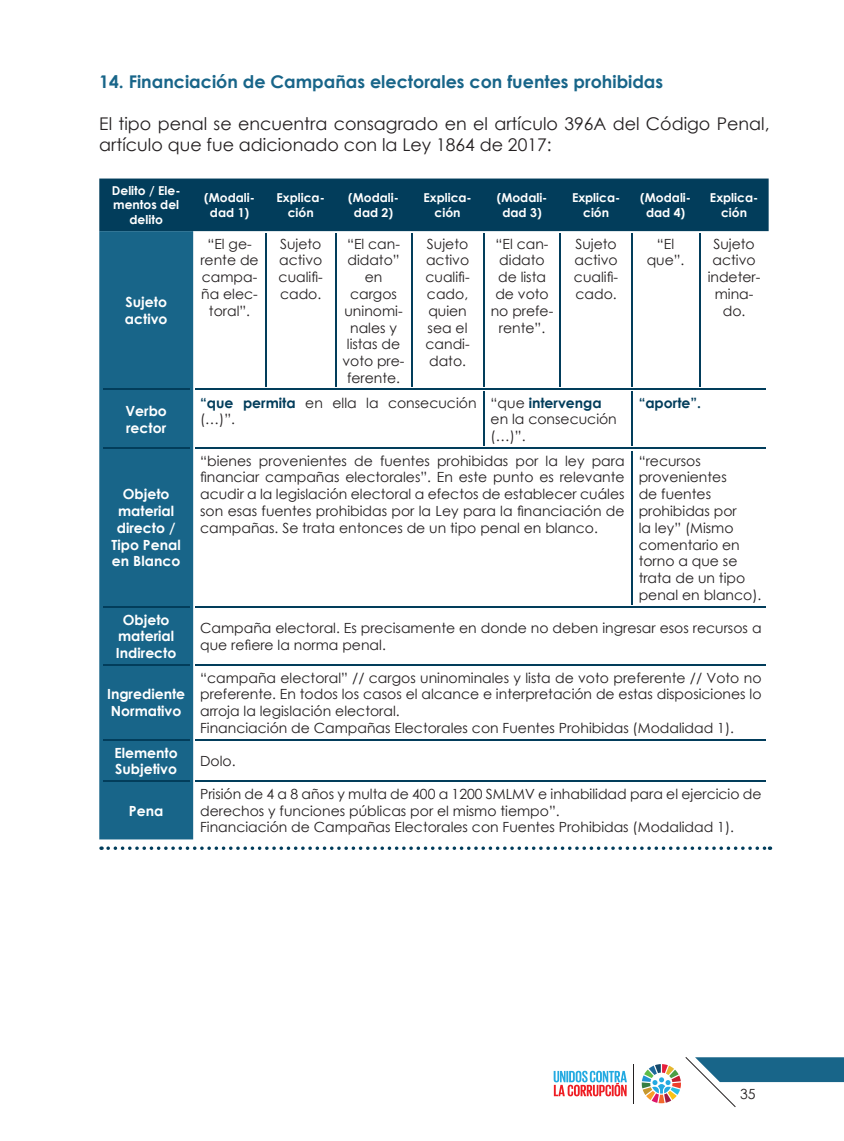
<style>
.page{position:relative;width:844px;height:1141px;background:#fff}
.page>*{position:absolute;margin:0;border:0;box-sizing:border-box;transform-origin:0 0}
.t1{font:17.5px/21px "Century Gothic";color:#231f20}
.t2{font:700 17.5px "Century Gothic";color:#186589}
.t3{font:14px/16.8px "Century Gothic";color:#231f20}
.t4{font:700 14px/16.8px "Century Gothic";color:#fff}
.t5{font:700 14px "Century Gothic";color:#023d5b}
.t6{font:700 12.25px/14.7px "Century Gothic";color:#fff;text-align:center}
.s1{font-weight:700;color:#023d5b}
</style>
<div class="page">
<hr style="left:633px;top:1064px;width:1px;height:39px;background:#231f20">
<svg style="left:553px;top:1071px;width:73px;height:25px"></svg>
<svg style="left:641px;top:1057px;width:202px;height:50px"></svg>
<div style="left:99px;top:179px;width:669px;height:52px;background:#023d5b"></div>
<div style="left:99px;top:231px;width:94px;height:608px;background:#186589"></div>
<hr style="left:195px;top:781px;width:570px;height:1px;background:#023d5b">
<hr style="left:103px;top:781px;width:86px;height:1px;background:#023d5b">
<hr style="left:195px;top:740px;width:570px;height:1px;background:#023d5b">
<hr style="left:103px;top:740px;width:86px;height:1px;background:#023d5b">
<hr style="left:195px;top:665px;width:570px;height:1px;background:#023d5b">
<hr style="left:103px;top:665px;width:86px;height:1px;background:#023d5b">
<hr style="left:195px;top:606px;width:570px;height:2px;background:#023d5b">
<hr style="left:103px;top:606px;width:86px;height:2px;background:#023d5b">
<hr style="left:195px;top:448px;width:570px;height:1px;background:#023d5b">
<hr style="left:103px;top:448px;width:86px;height:1px;background:#023d5b">
<hr style="left:195px;top:389px;width:570px;height:1px;background:#023d5b">
<hr style="left:103px;top:389px;width:86px;height:1px;background:#023d5b">
<hr style="left:631px;top:451px;width:1px;height:154px;background:#023d5b">
<hr style="left:631px;top:233px;width:1px;height:154px;background:#023d5b">
<hr style="left:631px;top:391px;width:1px;height:55px;background:#023d5b">
<hr style="left:698px;top:233px;width:2px;height:154px;background:#023d5b">
<hr style="left:559px;top:233px;width:2px;height:154px;background:#023d5b">
<hr style="left:483px;top:233px;width:1px;height:154px;background:#023d5b">
<hr style="left:483px;top:391px;width:1px;height:55px;background:#023d5b">
<hr style="left:411px;top:233px;width:1px;height:154px;background:#023d5b">
<hr style="left:335px;top:233px;width:1px;height:154px;background:#023d5b">
<hr style="left:265px;top:233px;width:1px;height:154px;background:#023d5b">
<svg style="left:108px;top:846px;width:662px;height:4px"></svg>
<p class="t2" style="left:99px;top:68px;width:565px">14. Financiación de Campañas electorales con fuentes prohibidas</p>
<p class="t1" style="left:99px;top:112px;width:671px">El tipo penal se encuentra consagrado en el artículo 396A del Código Penal, artículo que fue adicionado con la Ley 1864 de 2017:</p>
<p class="t6" style="left:112px;top:182px;width:70px">Delito / Ele&shy;mentos del delito</p>
<p class="t6" style="left:204px;top:190px;width:52px">(Modali&shy;dad 1)</p>
<p class="t6" style="left:276px;top:190px;width:50px">Explica&shy;ción</p>
<p class="t6" style="left:348px;top:190px;width:52px">(Modali&shy;dad 2)</p>
<p class="t6" style="left:423px;top:190px;width:50px">Explica&shy;ción</p>
<p class="t6" style="left:496px;top:190px;width:52px">(Modali&shy;dad 3)</p>
<p class="t6" style="left:572px;top:190px;width:50px">Explica&shy;ción</p>
<p class="t6" style="left:640px;top:190px;width:52px">(Modali&shy;dad 4)</p>
<p class="t6" style="left:709px;top:190px;width:50px">Explica&shy;ción</p>
<p class="t4" style="left:125px;top:293px;width:44px">Sujeto activo</p>
<p class="t3" style="left:200px;top:235px;width:60px;text-align:center">“El ge&shy;rente de campa&shy;ña elec&shy;toral”.</p>
<p class="t3" style="left:278px;top:235px;width:46px;text-align:justify">Sujeto activo cualifi&shy;cado.</p>
<p class="t3" style="left:342px;top:235px;width:64px;text-align:center">“El can&shy;didato” en cargos uninomi&shy;nales y listas de voto pre&shy;ferente.</p>
<p class="t3" style="left:425px;top:235px;width:46px">Sujeto activo cualifi&shy;cado, quien sea el candi&shy;dato.</p>
<p class="t3" style="left:490px;top:235px;width:64px;text-align:center">“El can&shy;didato de lista de voto no prefe&shy;rente”.</p>
<p class="t3" style="left:574px;top:235px;width:46px;text-align:justify">Sujeto activo cualifi&shy;cado.</p>
<p class="t3" style="left:646px;top:235px;width:39px;text-align:center">“El que”.</p>
<p class="t3" style="left:707px;top:235px;width:54px;text-align:center">Sujeto activo indeter&shy;mina&shy;do.</p>
<p class="t4" style="left:125px;top:402px;width:43px">Verbo rector</p>
<p class="t3" style="left:200px;top:394px;width:278px"><span class="s1">“que permita</span> en ella la consecución (…)”.</p>
<p class="t3" style="left:490px;top:394px;width:128px">“que <span class="s1">intervenga </span>en la consecución (…)”.</p>
<p class="t5" style="left:638px;top:392px;width:64px">“aporte”.</p>
<p class="t4" style="left:111px;top:485px;width:71px;text-align:center">Objeto material directo /<br>Tipo Penal en Blanco</p>
<p class="t3" style="left:200px;top:452px;width:426px;text-align:justify">“bienes provenientes de fuentes prohibidas por la ley para financiar campañas electorales”. En este punto es relevante acudir a la legislación electoral a efectos de establecer cuáles son esas fuentes prohibidas por la Ley para la financiación de campañas. Se trata entonces de un tipo penal en blanco.</p>
<p class="t3" style="left:638px;top:452px;width:124px">“recursos provenientes<br>de fuentes prohibidas por<br>la ley” (Mismo comentario en torno a que se trata de un tipo penal en blanco).</p>
<p class="t4" style="left:116px;top:610px;width:62px;text-align:center">Objeto material<br>Indirecto</p>
<p class="t3" style="left:200px;top:619px;width:562px">Campaña electoral. Es precisamente en donde no deben ingresar esos recursos a que refiere la norma penal.</p>
<p class="t4" style="left:107px;top:685px;width:80px">Ingrediente<br>Normativo</p>
<p class="t3" style="left:200px;top:669px;width:563px">“campaña electoral” // cargos uninominales y lista de voto preferente // Voto no preferente. En todos los casos el alcance e interpretación de estas disposiciones lo arroja la legislación electoral.<br>Financiación de Campañas Electorales con Fuentes Prohibidas (Modalidad 1).</p>
<p class="t4" style="left:114px;top:743px;width:65px">Elemento<br>Subjetivo</p>
<p class="t3" style="left:200px;top:752px;width:37px">Dolo.</p>
<p class="t4" style="left:129px;top:802px;width:36px">Pena</p>
<p class="t3" style="left:200px;top:785px;width:562px">Prisión de 4 a 8 años y multa de 400 a 1200 SMLMV e inhabilidad para el ejercicio de derechos y funciones públicas por el mismo tiempo”.<br>Financiación de Campañas Electorales con Fuentes Prohibidas (Modalidad 1).</p>
<p class="t3" style="left:740px;top:1086px;width:17px">35</p>
</div>
